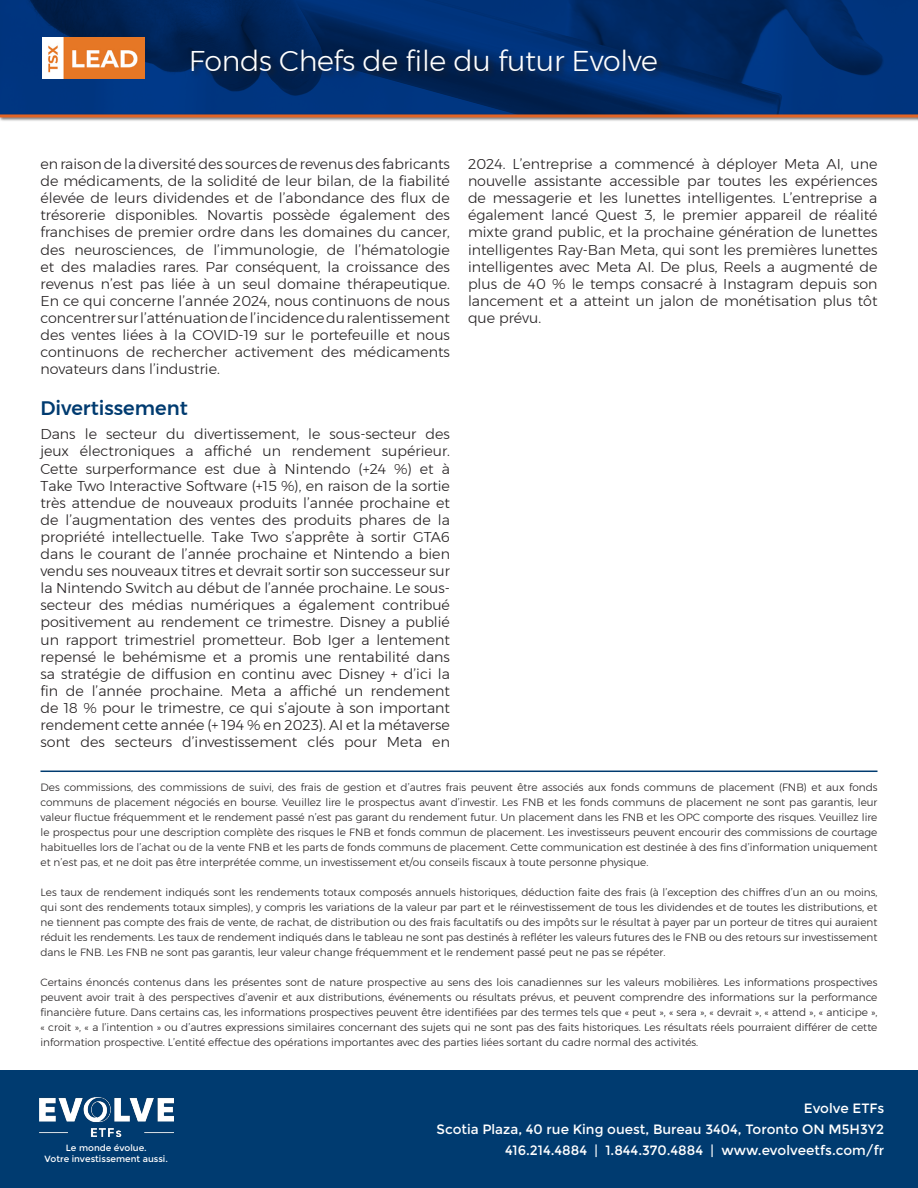
<style>
.page{position:relative;width:918px;height:1188px;background:#fff}
.page>*{position:absolute;margin:0;border:0;box-sizing:border-box;transform-origin:0 0}
.t1{font:300 28.5px "Montserrat";letter-spacing:-.01em;color:#fff}
.subheader{font:500 19.5px "Montserrat";color:#003b70}
.copy{font:300 14.25px/17.1px "Montserrat";color:#231f20;text-align:justify}
.t2{font:13.5px/21px "Montserrat";color:#fff;text-align:right}
.disclaimer{font:300 10.5px/15px "Montserrat";color:#231f20;text-align:justify}
.t3{font:9px/10.8px "Montserrat";color:#fff;text-align:center}
</style>
<div class="page">
<img style="left:0;top:0;width:917px;height:113px">
<hr style="left:917px;top:0;width:1px;height:116px;background:#002455">
<div style="left:0;top:113px;width:918px;height:9px;background:#231f20;opacity:.75"></div>
<hr style="left:0;top:114px;width:918px;height:3px;background:#e26425">
<img style="left:43px;top:38px;width:102px;height:41px">
<div style="left:190px;top:47px;width:475px;height:32px;background:#231f20;opacity:.65"></div>
<div style="left:0;top:1071px;width:918px;height:117px;background:#003b70"></div>
<img style="left:39px;top:1097px;width:134px;height:39px">
<hr style="left:40px;top:771px;width:838px;height:1px;background:#003b70">
<h1 class="t1" style="left:189px;top:39px;width:471px">Fonds Chefs de file du futur Evolve</h1>
<p class="copy" style="left:40px;top:155px;width:411px">en raison de la diversité des sources de revenus des fabricants de médicaments, de la solidité de leur bilan, de la fiabilité élevée de leurs dividendes et de l’abondance des flux de trésorerie disponibles. Novartis possède également des franchises de premier ordre dans les domaines du cancer, des neurosciences, de l’immunologie, de l’hématologie et des maladies rares. Par conséquent, la croissance des revenus n’est pas liée à un seul domaine thérapeutique.<br>En ce qui concerne l’année 2024, nous continuons de nous concentrer sur l’atténuation de l’incidence du ralentissement des ventes liées à la COVID-19 sur le portefeuille et nous continuons de rechercher activement des médicaments novateurs dans l’industrie.</p>
<p class="subheader" style="left:40px;top:393px;width:149px">Divertissement</p>
<p class="copy" style="left:40px;top:426px;width:411px">Dans le secteur du divertissement, le sous-secteur des jeux électroniques a affiché un rendement supérieur.<br>Cette surperformance est due à Nintendo (+24 %) et à Take Two Interactive Software (+15 %), en raison de la sortie très attendue de nouveaux produits l’année prochaine et de l’augmentation des ventes des produits phares de la propriété intellectuelle. Take Two s’apprête à sortir GTA6 dans le courant de l’année prochaine et Nintendo a bien vendu ses nouveaux titres et devrait sortir son successeur sur la Nintendo Switch au début de l’année prochaine. Le sous&shy;secteur des médias numériques a également contribué positivement au rendement ce trimestre. Disney a publié un rapport trimestriel prometteur. Bob Iger a lentement repensé le behémisme et a promis une rentabilité dans sa stratégie de diffusion en continu avec Disney + d’ici la fin de l’année prochaine. Meta a affiché un rendement de 18 % pour le trimestre, ce qui s’ajoute à son important rendement cette année (+ 194 % en 2023). AI et la métaverse sont des secteurs d’investissement clés pour Meta en</p>
<p class="copy" style="left:468px;top:155px;width:411px">2024. L’entreprise a commencé à déployer Meta AI, une nouvelle assistante accessible par toutes les expériences de messagerie et les lunettes intelligentes. L’entreprise a également lancé Quest 3, le premier appareil de réalité mixte grand public, et la prochaine génération de lunettes intelligentes Ray-Ban Meta, qui sont les premières lunettes intelligentes avec Meta AI. De plus, Reels a augmenté de plus de 40 % le temps consacré à Instagram depuis son lancement et a atteint un jalon de monétisation plus tôt que prévu.</p>
<p class="disclaimer" style="left:40px;top:780px;width:839px">Des commissions, des commissions de suivi, des frais de gestion et d’autres frais peuvent être associés aux fonds communs de placement (FNB) et aux fonds communs de placement négociés en bourse. Veuillez lire le prospectus avant d’investir. Les FNB et les fonds communs de placement ne sont pas garantis, leur valeur fluctue fréquemment et le rendement passé n’est pas garant du rendement futur. Un placement dans les FNB et les OPC comporte des risques. Veuillez lire le prospectus pour une description complète des risques le FNB et fonds commun de placement. Les investisseurs peuvent encourir des commissions de courtage habituelles lors de l’achat ou de la vente FNB et les parts de fonds communs de placement. Cette communication est destinée à des fins d’information uniquement et n’est pas, et ne doit pas être interprétée comme, un investissement et/ou conseils fiscaux à toute personne physique.</p>
<p class="disclaimer" style="left:40px;top:885px;width:839px">Les taux de rendement indiqués sont les rendements totaux composés annuels historiques, déduction faite des frais (à l’exception des chiffres d’un an ou moins, qui sont des rendements totaux simples), y compris les variations de la valeur par part et le réinvestissement de tous les dividendes et de toutes les distributions, et ne tiennent pas compte des frais de vente, de rachat, de distribution ou des frais facultatifs ou des impôts sur le résultat à payer par un porteur de titres qui auraient réduit les rendements. Les taux de rendement indiqués dans le tableau ne sont pas destinés à refléter les valeurs futures des le FNB ou des retours sur investissement dans le FNB. Les FNB ne sont pas garantis, leur valeur change fréquemment et le rendement passé peut ne pas se répéter.</p>
<p class="disclaimer" style="left:40px;top:975px;width:839px">Certains énoncés contenus dans les présentes sont de nature prospective au sens des lois canadiennes sur les valeurs mobilières. Les informations prospectives peuvent avoir trait à des perspectives d’avenir et aux distributions, événements ou résultats prévus, et peuvent comprendre des informations sur la performance financière future. Dans certains cas, les informations prospectives peuvent être identifiées par des termes tels que « peut », « sera », « devrait », « attend », « anticipe », « croit », « a l’intention » ou d’autres expressions similaires concernant des sujets qui ne sont pas des faits historiques. Les résultats réels pourraient différer de cette information prospective. L’entité effectue des opérations importantes avec des parties liées sortant du cadre normal des activités.</p>
<p class="t3" style="left:45px;top:1143px;width:125px">Le monde évolue.<br>Votre investissement aussi.</p>
<p class="t2" style="left:437px;top:1098px;width:449px">Evolve ETFs<br>Scotia Plaza, 40 rue King ouest, Bureau 3404, Toronto ON M5H3Y2<br>416.214.4884 | 1.844.370.4884 | www.evolveetfs.com/fr</p>
</div>
